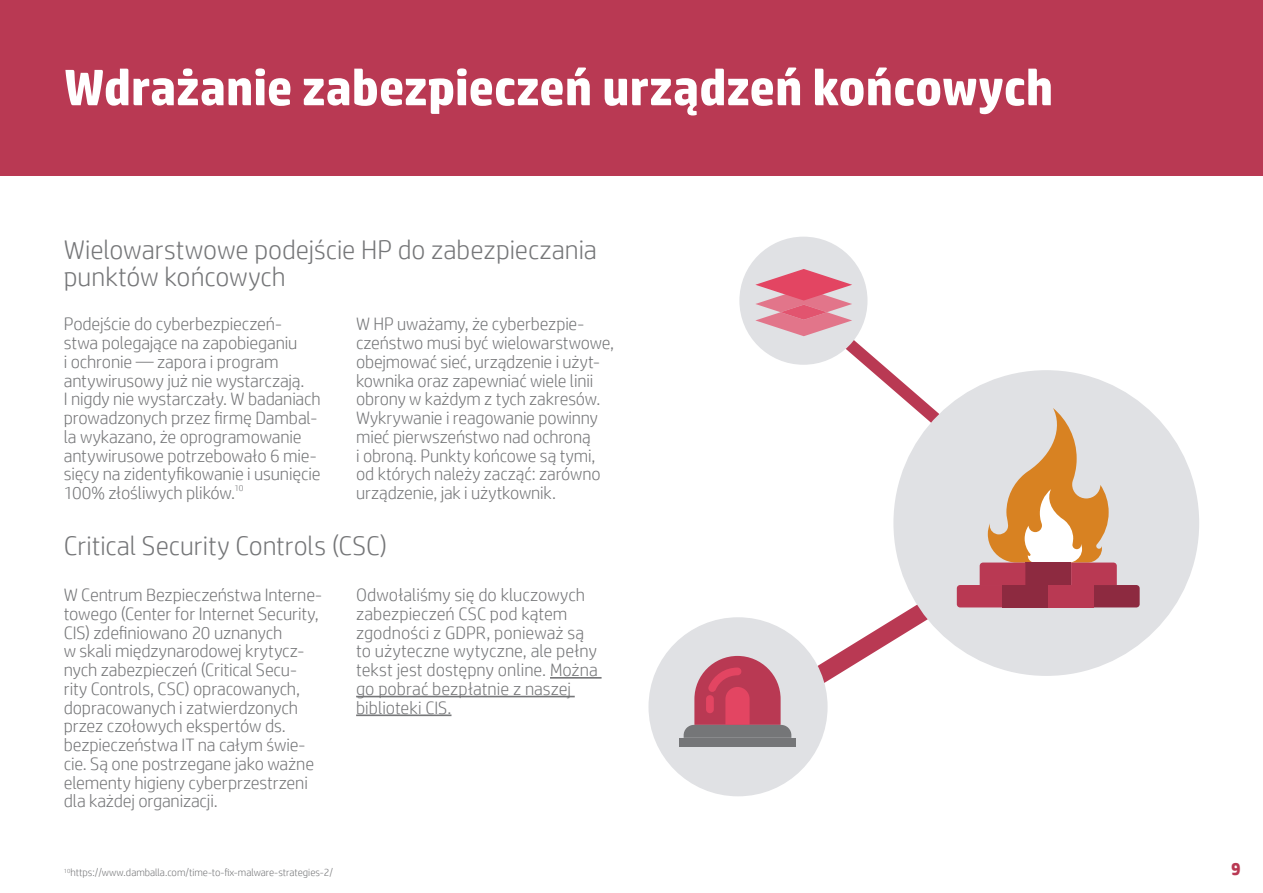
<style>
.page{position:relative;width:1263px;height:893px;background:#fff}
.page>*{position:absolute;margin:0;border:0;box-sizing:border-box;transform-origin:0 0}
.t1{font:700 51px "HP Simplified";letter-spacing:-.005em;color:#fff}
.t2{font:300 27px/27px "HP Simplified";color:#757678}
.t3{font:300 18px/18.8px "HP Simplified";letter-spacing:-.01em;color:#757678}
.t4{font:700 18px "HP Simplified";color:#b93953}
.t5{font:300 10.5px "HP Simplified";color:#757678}
</style>
<div class="page">
<div style="left:0;top:0;width:1263px;height:176px;background:#b93953"></div>
<hr style="left:550px;top:677px;width:52px;height:2px;background:#757678">
<hr style="left:356px;top:696px;width:219px;height:1px;background:#757678">
<hr style="left:356px;top:714px;width:95px;height:2px;background:#757678">
<svg style="left:831px;top:292px;width:266px;height:116px"></svg>
<div style="left:893px;top:370px;width:306px;height:306px;background:#e0e1e4;border-radius:50%"></div>
<div style="left:648px;top:617px;width:179px;height:179px;background:#e0e1e4;border-radius:50%"></div>
<div style="left:739px;top:237px;width:128px;height:128px;background:#e0e1e4;border-radius:50%"></div>
<svg style="left:684px;top:408px;width:456px;height:330px"></svg>
<div style="left:679px;top:738px;width:117px;height:8px;background:#757678"></div>
<svg style="left:755px;top:269px;width:97px;height:67px"></svg>
<h1 class="t1" style="left:64px;top:54px;width:991px">Wdrażanie zabezpieczeń urządzeń końcowych</h1>
<h2 class="t2" style="left:64px;top:235px;width:535px">Wielowarstwowe podejście HP do zabezpieczania punktów końcowych</h2>
<p class="t3" style="left:64px;top:314px;width:258px">Podejście do cyberbezpieczeń&shy;stwa polegające na zapobieganiu<br>i ochronie — zapora i program antywirusowy już nie wystarczają.<br>I nigdy nie wystarczały. W badaniach prowadzonych przez firmę Dambal&shy;la wykazano, że oprogramowanie antywirusowe potrzebowało 6 mie&shy;sięcy na zidentyfikowanie i usunięcie 100% złośliwych plików.<sup>10</sup></p>
<p class="t3" style="left:356px;top:314px;width:259px">W HP uważamy, że cyberbezpie&shy;czeństwo musi być wielowarstwowe, obejmować sieć, urządzenie i użyt&shy;kownika oraz zapewniać wiele linii obrony w każdym z tych zakresów.<br>Wykrywanie i reagowanie powinny mieć pierwszeństwo nad ochroną<br>i obroną. Punkty końcowe są tymi, od których należy zacząć: zarówno urządzenie, jak i użytkownik.</p>
<h2 class="t2" style="left:64px;top:531px;width:325px">Critical Security Controls (CSC)</h2>
<p class="t3" style="left:64px;top:585px;width:260px">W Centrum Bezpieczeństwa Interne&shy;towego (Center for Internet Security, CIS) zdefiniowano 20 uznanych<br>w skali międzynarodowej krytycz&shy;nych zabezpieczeń (Critical Secu&shy;rity Controls, CSC) opracowanych, dopracowanych i zatwierdzonych przez czołowych ekspertów ds. bezpieczeństwa IT na całym świe&shy;cie. Są one postrzegane jako ważne elementy higieny cyberprzestrzeni dla każdej organizacji.</p>
<p class="t3" style="left:356px;top:585px;width:243px">Odwołaliśmy się do kluczowych zabezpieczeń CSC pod kątem zgodności z GDPR, ponieważ są to użyteczne wytyczne, ale pełny tekst jest dostępny online. Można go pobrać bezpłatnie z naszej biblioteki CIS.</p>
<p class="t5" style="left:64px;top:866px;width:271px"><sup>10</sup>https://www.damballa.com/time-to-fix-malware-strategies-2/</p>
<p class="t4" style="left:1231px;top:857px;width:11px">9</p>
</div>
